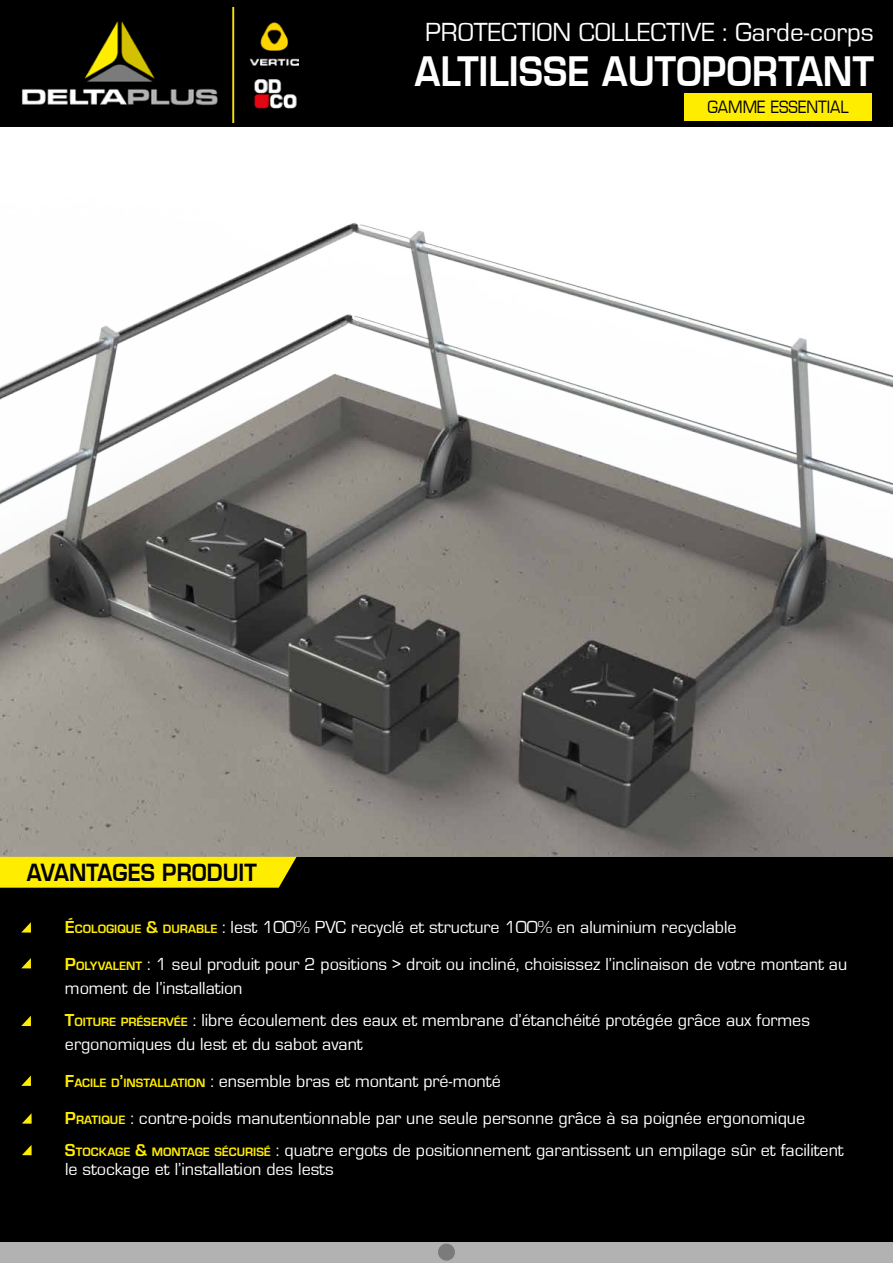
<style>
.page{position:relative;width:893px;height:1263px;background:#fff}
.page>*{position:absolute;margin:0;border:0;box-sizing:border-box;transform-origin:0 0}
.t1{font:600 39.6px "Eurostile LT";color:#fff;scale:.91 1}
.t2{font:27px "Eurostile";color:#fff}
.t3{font:600 23.1px "Eurostile LT";color:#000;scale:.91 1}
.t4{font:18px/36.8px "Eurostile";color:#fff}
.t5{font:16.5px "Eurostile LT";color:#000;scale:.91 1}
.s1{font-weight:700;color:#ffed00}
.s2{font-weight:700;font-size:12.6px;color:#ffed00}
</style>
<div class="page">
<div style="left:0;top:1242px;width:893px;height:21px;background:#b3b2b2"></div>
<div style="left:438px;top:1243px;width:17px;height:17px;background:#7c7b7b;border-radius:50%"></div>
<div style="left:0;top:0;width:893px;height:128px;background:#000"></div>
<img style="left:22px;top:7px;width:277px;height:116px">
<img style="left:0;top:222px;width:892px;height:635px">
<div style="left:0;top:857px;width:893px;height:385px;background:#000"></div>
<div style="left:0;top:857px;width:297px;height:31px;background:#ffed00"></div>
<svg style="left:21px;top:958px;width:10px;height:11px"></svg>
<svg style="left:22px;top:1113px;width:10px;height:11px"></svg>
<svg style="left:21px;top:1075px;width:10px;height:11px"></svg>
<svg style="left:21px;top:1016px;width:10px;height:10px"></svg>
<svg style="left:22px;top:1145px;width:10px;height:10px"></svg>
<hr style="left:892px;top:128px;width:1px;height:1114px;background:#fff">
<div style="left:685px;top:93px;width:187px;height:27px;background:#ffed00"></div>
<svg style="left:22px;top:922px;width:9px;height:10px"></svg>
<h2 class="t2" style="left:425px;top:17px;width:450px">PROTECTION COLLECTIVE : Garde-corps</h2>
<h1 class="t1" style="left:415px;top:46px;width:506px">ALTILISSE AUTOPORTANT</h1>
<p class="t5" style="left:707px;top:97px;width:157px">GAMME ESSENTIAL</p>
<p class="t3" style="left:27px;top:858px;width:254px">AVANTAGES PRODUIT</p>
<p class="t4" style="left:65px;top:909px;width:784px"><span class="s1">É</span><span class="s2">COLOGIQUE</span> <span class="s1">&amp;</span> <span class="s2">DURABLE</span> : lest 100% PVC recyclé et structure 100% en aluminium recyclable<br><span class="s1">P</span><span class="s2">OLYVALENT</span> : 1 seul produit pour 2 positions &gt; droit ou incliné, choisissez l’inclinaison de votre montant au</p>
<p class="t4" style="left:65px;top:972px;width:746px;line-height:32.2px">moment de l’installation<br><span class="s1">T</span><span class="s2">OITURE PRÉSERVÉE</span> : libre écoulement des eaux et membrane d’étanchéité protégée grâce aux formes</p>
<p class="t4" style="left:65px;top:1026px;width:742px">ergonomiques du lest et du sabot avant<br><span class="s1">F</span><span class="s2">ACILE D</span><span class="s1">’</span><span class="s2">INSTALLATION</span> : ensemble bras et montant pré-monté<br><span class="s1">P</span><span class="s2">RATIQUE</span> : contre-poids manutentionnable par une seule personne grâce à sa poignée ergonomique</p>
<p class="t4" style="left:65px;top:1140px;width:780px;line-height:19.5px"><span class="s1">S</span><span class="s2">TOCKAGE</span> <span class="s1">&amp;</span> <span class="s2">MONTAGE SÉCURISÉ</span> : quatre ergots de positionnement garantissent un empilage sûr et facilitent le stockage et l’installation des lests</p>
</div>
